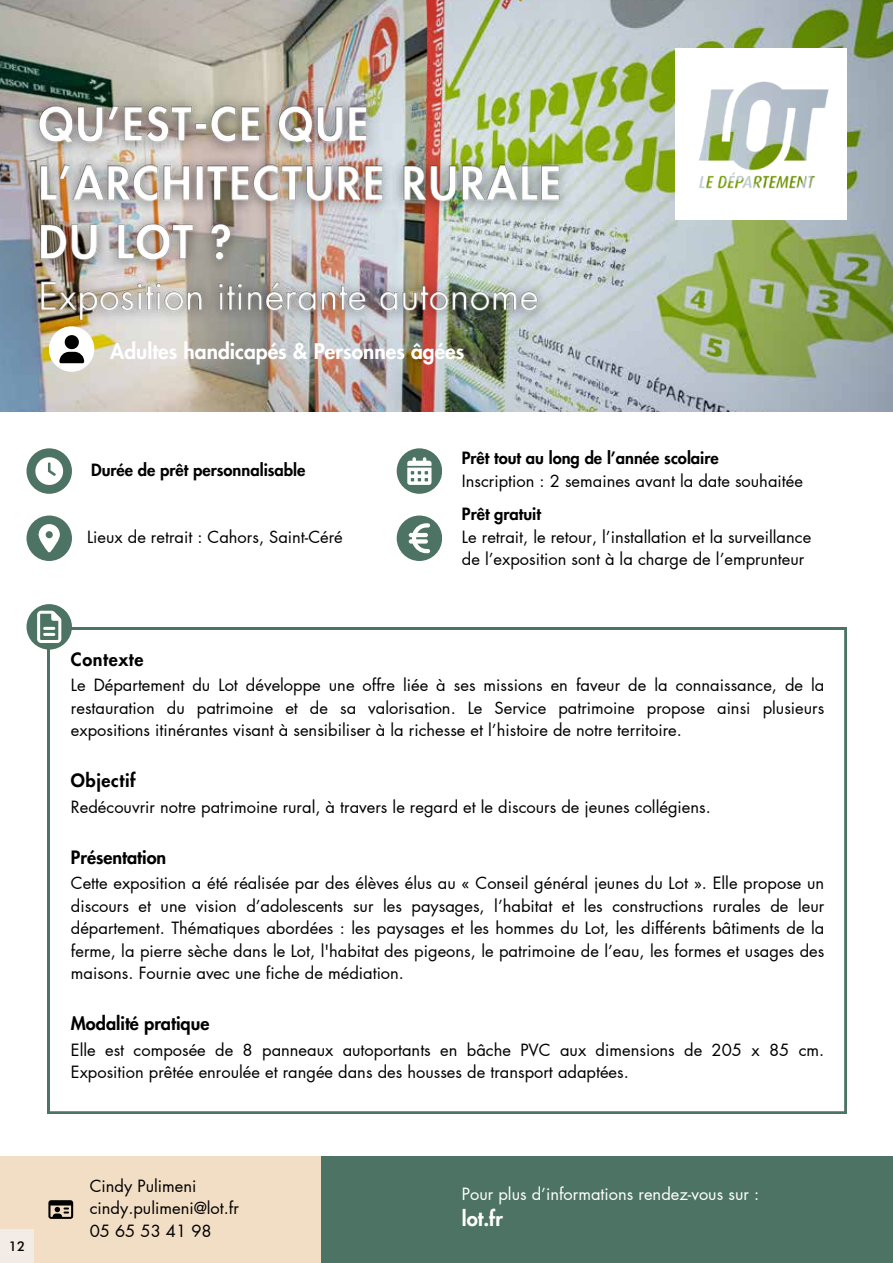
<style>
.page{position:relative;width:893px;height:1263px;background:#fff}
.page>*{position:absolute;margin:0;border:0;box-sizing:border-box;transform-origin:0 0}
.t1{font:800 21px "Futura LT Pro";color:#fff}
.t2{font:800 20.25px "Futura LT Pro";color:#fff}
.t3{font:800 18px "Futura LT Pro";color:#000}
.t4{font:800 18px "Futura LT Pro";letter-spacing:.035em;color:#000}
.t5{font:16.5px/22.5px "Futura LT Pro";color:#000}
.t6{font:800 16.5px "Futura LT Pro";color:#000}
.t7{font:16.5px "Futura LT Pro";color:#fff}
.t8{font:500 13.5px "Futura BT";color:#000}
</style>
<div class="page">
<img style="left:0;top:0;width:893px;height:411px">
<img style="left:676px;top:48px;width:171px;height:171px">
<div style="left:0;top:1156px;width:321px;height:107px;background:#f2dec4"></div>
<div style="left:321px;top:1156px;width:572px;height:107px;background:#4c7364"></div>
<svg style="left:48px;top:1200px;width:25px;height:19px"></svg>
<svg style="left:48px;top:628px;width:798px;height:485px"></svg>
<div style="left:27px;top:604px;width:45px;height:46px;background:#4c7364;border-radius:23px"></div>
<svg style="left:37px;top:611px;width:24px;height:32px"></svg>
<div style="left:27px;top:515px;width:45px;height:46px;background:#4c7364;border-radius:23px"></div>
<svg style="left:39px;top:524px;width:21px;height:28px"></svg>
<div style="left:397px;top:515px;width:45px;height:46px;background:#4c7364;border-radius:23px"></div>
<svg style="left:409px;top:523px;width:21px;height:30px"></svg>
<div style="left:27px;top:448px;width:45px;height:46px;background:#4c7364;border-radius:23px"></div>
<svg style="left:35px;top:457px;width:28px;height:28px"></svg>
<div style="left:397px;top:448px;width:45px;height:46px;background:#4c7364;border-radius:23px"></div>
<svg style="left:407px;top:457px;width:24px;height:28px"></svg>
<div style="left:49px;top:326px;width:45px;height:46px;background:#fff;border-radius:23px"></div>
<svg style="left:59px;top:341px;width:25px;height:22px"></svg>
<img style="left:19px;top:88px;width:563px;height:253px">
<div style="left:0;top:1229px;width:34px;height:34px;background:#f2ebe6"></div>
<p class="t8" style="left:9px;top:1238px;width:18px">12</p>
<p class="t1" style="left:110px;top:335px;width:356px">Adultes handicapés &amp; Personnes âgées</p>
<p class="t6" style="left:91px;top:457px;width:216px">Durée de prêt personnalisable</p>
<p class="t5" style="left:87px;top:525px;width:257px">Lieux de retrait : Cahors, Saint-Céré</p>
<p class="t6" style="left:462px;top:446px;width:258px">Prêt tout au long de l’année scolaire</p>
<p class="t5" style="left:462px;top:469px;width:343px">Inscription : 2 semaines avant la date souhaitée</p>
<p class="t6" style="left:462px;top:502px;width:80px">Prêt gratuit</p>
<p class="t5" style="left:462px;top:525px;width:351px">Le retrait, le retour, l’installation et la surveillance de l’exposition sont à la charge de l’emprunteur</p>
<p class="t4" style="left:71px;top:645px;width:74px">Contexte</p>
<p class="t5" style="left:71px;top:674px;width:755px;text-align:justify">Le Département du Lot développe une offre liée à ses missions en faveur de la connaissance, de la restauration du patrimoine et de sa valorisation. Le Service patrimoine propose ainsi plusieurs expositions itinérantes visant à sensibiliser à la richesse et l’histoire de notre territoire.</p>
<p class="t4" style="left:71px;top:767px;width:66px">Objectif</p>
<p class="t5" style="left:71px;top:795px;width:641px">Redécouvrir notre patrimoine rural, à travers le regard et le discours de jeunes collégiens.</p>
<p class="t3" style="left:71px;top:843px;width:97px">Présentation</p>
<p class="t5" style="left:71px;top:872px;width:755px;text-align:justify">Cette exposition a été réalisée par des élèves élus au « Conseil général jeunes du Lot ». Elle propose un discours et une vision d’adolescents sur les paysages, l’habitat et les constructions rurales de leur département. Thématiques abordées : les paysages et les hommes du Lot, les différents bâtiments de la ferme, la pierre sèche dans le Lot, l'habitat des pigeons, le patrimoine de l’eau, les formes et usages des maisons. Fournie avec une fiche de médiation.</p>
<p class="t3" style="left:71px;top:1010px;width:140px">Modalité pratique</p>
<p class="t5" style="left:71px;top:1038px;width:755px">Elle est composée de 8 panneaux autoportants en bâche PVC aux dimensions de 205 x 85 cm.<br>Exposition prêtée enroulée et rangée dans des housses de transport adaptées.</p>
<p class="t5" style="left:90px;top:1174px;width:151px">Cindy Pulimeni cindy.pulimeni@lot.fr<br>05 65 53 41 98</p>
<p class="t7" style="left:462px;top:1183px;width:299px">Pour plus d’informations rendez-vous sur :</p>
<p class="t2" style="left:462px;top:1203px;width:42px">lot.fr</p>
</div>
